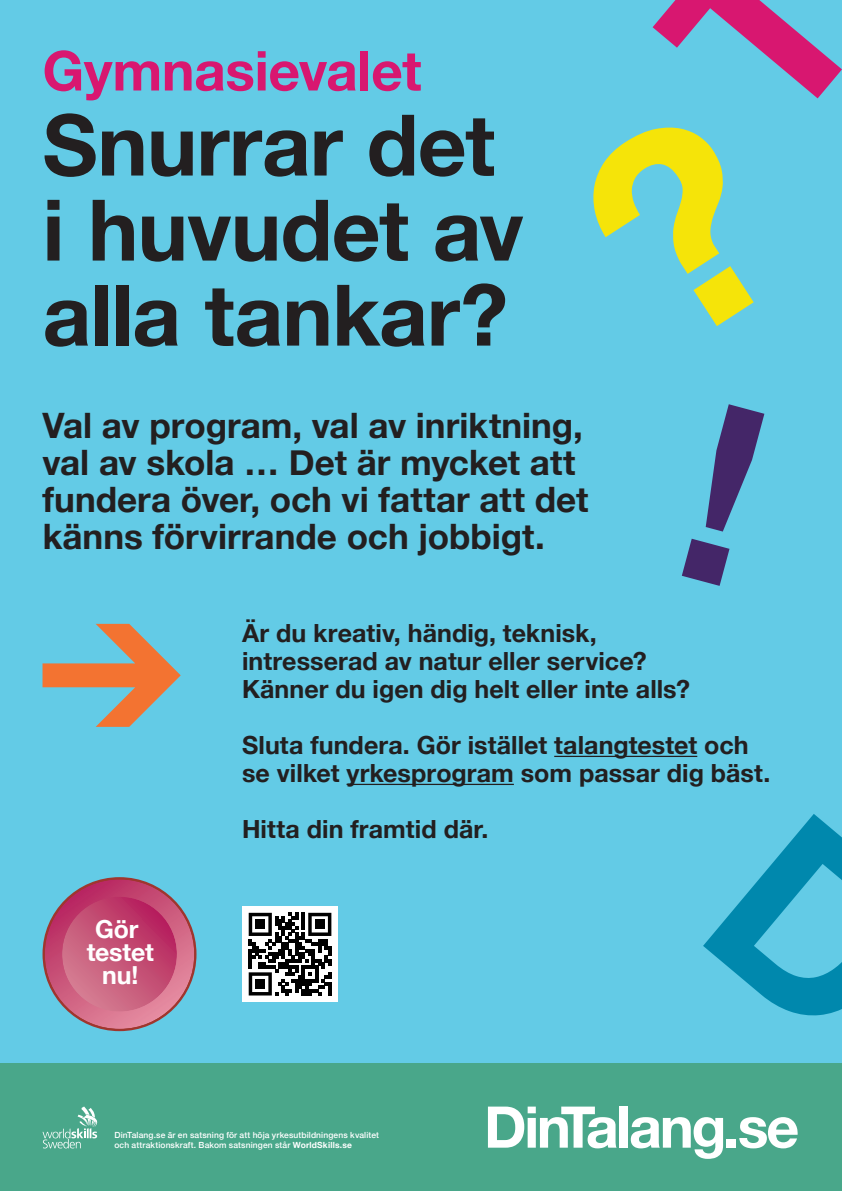
<style>
.page{position:relative;width:842px;height:1191px;background:#63cbe6}
.page>*{position:absolute;margin:0;border:0;box-sizing:border-box;transform-origin:0 0}
.t1{font:700 85px/85px "Helvetica Neue";letter-spacing:-.01em;color:#231f20}
.t2{font:700 55px "Helvetica Neue";letter-spacing:-.005em;color:#d81770}
.t3{font:700 35px/37px "Helvetica Neue";color:#231f20}
.t4{font:700 25px/28px "Helvetica Neue";letter-spacing:.005em;color:#231f20}
.t5{font:700 24.8px/23px "Helvetica Neue";letter-spacing:-.01em;color:#fff;text-align:center}
.t6{font:500 8.5px/10.2px "Helvetica Neue";letter-spacing:.015em;color:#fff}
.s1{font-weight:700}
</style>
<div class="page">
<hr style="left:554px;top:755px;width:143px;height:2px;background:#231f20">
<hr style="left:347px;top:783px;width:167px;height:2px;background:#231f20">
<svg style="left:653px;top:0;width:189px;height:98px"></svg>
<svg style="left:682px;top:404px;width:82px;height:182px"></svg>
<svg style="left:703px;top:814px;width:139px;height:202px"></svg>
<svg style="left:593px;top:127px;width:161px;height:199px"></svg>
<svg style="left:43px;top:624px;width:138px;height:103px"></svg>
<div style="left:43px;top:877px;width:153px;height:154px;background:#9f362e;border-radius:50%"></div>
<svg style="left:45px;top:879px;width:149px;height:150px;background:#cd5b7e"></svg>
<svg style="left:62px;top:896px;width:115px;height:115px;background:#c55176"></svg>
<div style="left:242px;top:906px;width:96px;height:96px;background:#fff"></div>
<svg style="left:249px;top:912px;width:82px;height:83px"></svg>
<div style="left:255px;top:919px;width:10px;height:10px;background:#000"></div>
<div style="left:315px;top:919px;width:10px;height:10px;background:#000"></div>
<div style="left:255px;top:979px;width:10px;height:10px;background:#000"></div>
<div style="left:0;top:1063px;width:842px;height:128px;background:#49a78a"></div>
<svg style="left:488px;top:1106px;width:129px;height:42px"></svg>
<div style="left:620px;top:1106px;width:8px;height:41px;background:#fff"></div>
<svg style="left:631px;top:1117px;width:92px;height:41px"></svg>
<div style="left:726px;top:1138px;width:9px;height:9px;background:#fff"></div>
<svg style="left:739px;top:1117px;width:59px;height:31px"></svg>
<svg style="left:43px;top:1106px;width:54px;height:42px"></svg>
<h2 class="t2" style="left:43px;top:28px;width:380px">Gymnasievalet</h2>
<h1 class="t1" style="left:43px;top:105px;width:483px">Snurrar det i huvudet av alla tankar?</h1>
<h3 class="t3" style="left:43px;top:408px;width:547px">Val av program, val av inriktning, val av skola … Det är mycket att fundera över, och vi fattar att det känns förvirrande och jobbigt.</h3>
<p class="t5" style="left:87px;top:917px;width:69px">Gör testet nu!</p>
<p class="t4" style="left:242px;top:619px;width:449px">Är du kreativ, händig, teknisk, intresserad av natur eller service?<br>Känner du igen dig helt eller inte alls?</p>
<p class="t4" style="left:242px;top:731px;width:530px">Sluta fundera. Gör istället talangtestet och se vilket yrkesprogram som passar dig bäst.</p>
<p class="t4" style="left:242px;top:815px;width:248px">Hitta din framtid där.</p>
<p class="t6" style="left:114px;top:1130px;width:266px">DinTalang.se är en satsning för att höja yrkesutbildningens kvalitet och attraktionskraft. Bakom satsningen står <span class="s1">WorldSkills.se</span></p>
</div>
